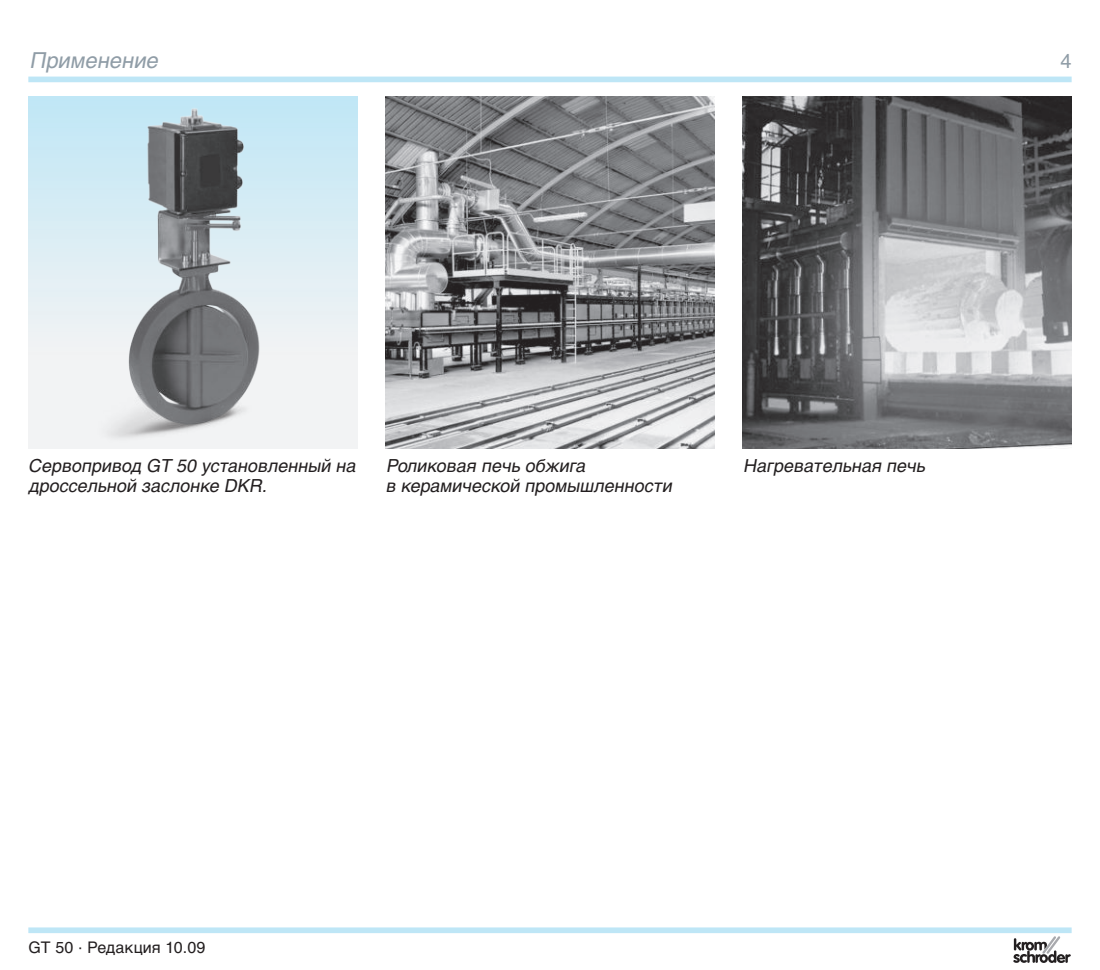
<style>
.page{position:relative;width:1100px;height:970px;background:#fff}
.page>*{position:absolute;margin:0;border:0;box-sizing:border-box;transform-origin:0 0}
.t1{font:italic 22px "Helvetica Cyr Upright";color:#909da7}
.t2{font:20px "Helvetica Cyr Upright";color:#909da7}
.t3{font:italic 18px/20px "Helvetica Cyr Upright";color:#231f20}
.t4{font:16px "Helvetica Cyr Upright";letter-spacing:.01em;color:#231f20}
</style>
<div class="page">
<div style="left:28px;top:77px;width:1043px;height:5px;background:#bee6f6"></div>
<div style="left:28px;top:927px;width:1043px;height:6px;background:#bee6f6"></div>
<div style="left:28px;top:96px;width:329px;height:352px;background:linear-gradient(to bottom,#c3e7f5,#fcf5f4)"></div>
<img style="left:73px;top:104px;width:231px;height:344px">
<img style="left:386px;top:96px;width:328px;height:352px">
<img style="left:743px;top:96px;width:328px;height:352px">
<svg style="left:1013px;top:936px;width:58px;height:26px"></svg>
<p class="t1" style="left:29px;top:52px;width:134px">Применение</p>
<p class="t2" style="left:1060px;top:53px;width:13px">4</p>
<p class="t3" style="left:28px;top:457px;width:332px">Сервопривод GT 50 установленный на дроссельной заслонке DKR.</p>
<p class="t3" style="left:386px;top:457px;width:291px">Роликовая печь обжига<br>в керамической промышленности</p>
<p class="t3" style="left:743px;top:457px;width:186px">Нагревательная печь</p>
<p class="t4" style="left:28px;top:941px;width:178px">GT 50 · Редакция 10.09</p>
</div>
